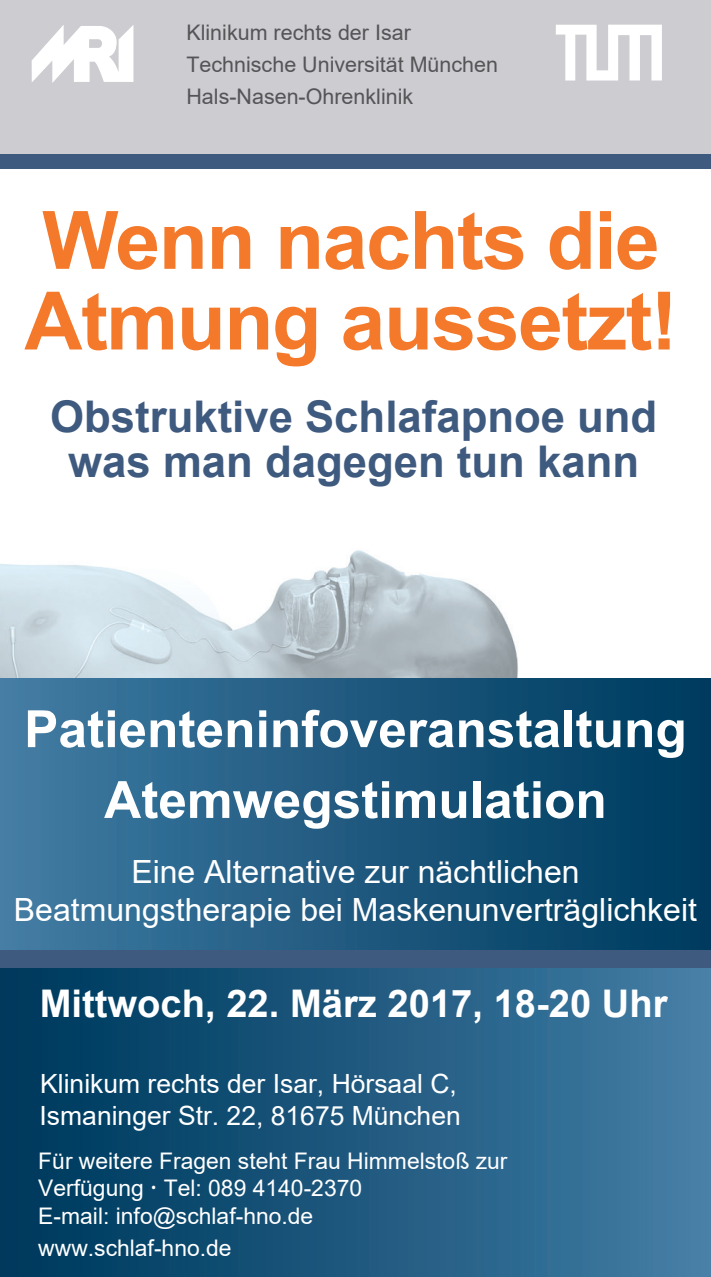
<style>
.page{position:relative;width:711px;height:1277px;background:#fff}
.page>*{position:absolute;margin:0;border:0;box-sizing:border-box;transform-origin:0 0}
.t1{font:700 80.7px/80.7px "Arial";letter-spacing:-.02em;color:#f4792a}
.t2{font:700 51.3px/70.8px "Arial";color:#fff;text-align:center}
.t3{font:700 43.8px/45px "Arial";color:#3f5a7f;text-align:center}
.t4{font:700 38.1px "Arial";color:#fff}
.t5{font:32.1px/38.4px "Arial";color:#fff;text-align:center}
.t6{font:26.4px/31.8px "Arial";color:#fff}
.t7{font:22.8px/27.3px "Arial";color:#fff}
.t8{font:21.3px/32.1px "Arial";color:#555557}
</style>
<div class="page">
<div style="left:0;top:0;width:710px;height:1276px;background:#ccccd1"></div>
<div style="left:0;top:674px;width:710px;height:602px;background:#3f5a7f"></div>
<img style="left:0;top:968px;width:710px;height:308px">
<div style="left:0;top:165px;width:710px;height:517px;background:#fff"></div>
<svg style="left:32px;top:25px;width:101px;height:58px"></svg>
<svg style="left:556px;top:25px;width:105px;height:55px"></svg>
<div style="left:0;top:154px;width:710px;height:15px;background:#3f5a7f"></div>
<img style="left:0;top:550px;width:518px;height:128px">
<img style="left:0;top:678px;width:710px;height:271px">
<p class="t8" style="left:186px;top:18px;width:313px">Klinikum rechts der Isar<br>Technische Universität München<br>Hals-Nasen-Ohrenklinik</p>
<h1 class="t1" style="left:24px;top:207px;width:654px">Wenn nachts die<br>Atmung aussetzt!</h1>
<h3 class="t3" style="left:50px;top:397px;width:608px">Obstruktive Schlafapnoe und was man dagegen tun kann</h3>
<h2 class="t2" style="left:24px;top:698px;width:663px">Patienteninfoveranstaltung<br>Atemwegstimulation</h2>
<h3 class="t5" style="left:14px;top:854px;width:684px">Eine Alternative zur nächtlichen<br>Beatmungstherapie bei Maskenunverträglichkeit</h3>
<h3 class="t4" style="left:40px;top:988px;width:628px">Mittwoch, 22. März 2017, 18-20 Uhr</h3>
<p class="t6" style="left:40px;top:1070px;width:422px">Klinikum rechts der Isar, Hörsaal C,<br>Ismaninger Str. 22, 81675 München</p>
<p class="t7" style="left:38px;top:1148px;width:470px">Für weitere Fragen steht Frau Himmelstoß zur<br>Verfügung • Tel: 089 4140-2370<br>E-mail: info@schlaf-hno.de</p>
<p class="t7" style="left:38px;top:1235px;width:195px">www.schlaf-hno.de</p>
</div>
